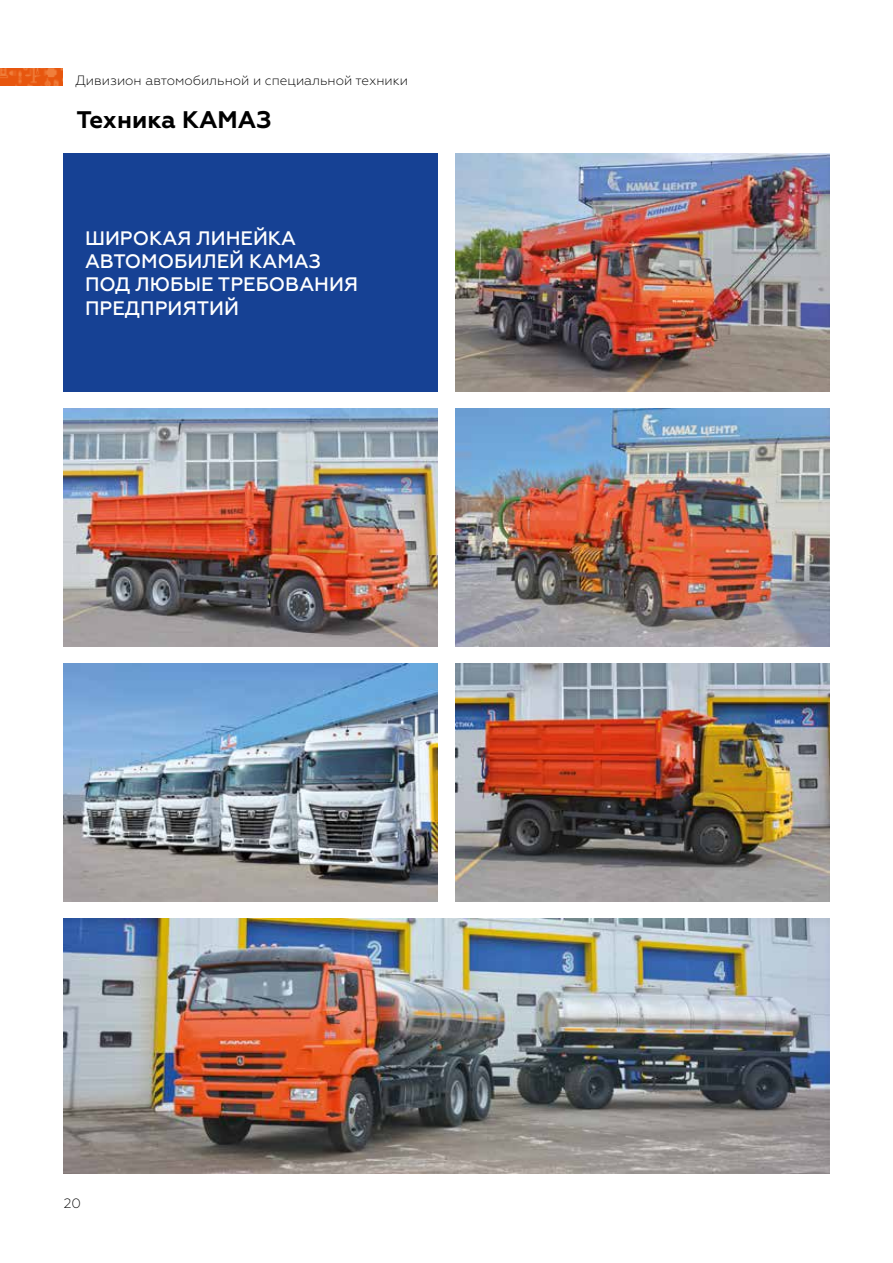
<style>
.page{position:relative;width:893px;height:1263px;background:#fff}
.page>*{position:absolute;margin:0;border:0;box-sizing:border-box;transform-origin:0 0}
.t1{font:700 24px "Geometria";color:#000}
.t2{font:500 19.5px/23.4px "Geometria";color:#fff}
.t3{font:300 13.5px "Geometria";color:#000}
</style>
<div class="page">
<div style="left:64px;top:153px;width:374px;height:238px;background:#164194"></div>
<img style="left:64px;top:663px;width:374px;height:238px">
<img style="left:64px;top:408px;width:374px;height:238px">
<img style="left:455px;top:153px;width:374px;height:238px">
<img style="left:64px;top:918px;width:765px;height:256px">
<img style="left:455px;top:408px;width:374px;height:238px">
<img style="left:455px;top:663px;width:374px;height:238px">
<img style="left:0;top:68px;width:63px;height:17px">
<p class="t3" style="left:76px;top:73px;width:334px">Дивизион автомобильной и специальной техники</p>
<p class="t1" style="left:77px;top:106px;width:196px">Техника КАМАЗ</p>
<p class="t2" style="left:85px;top:226px;width:275px">ШИРОКАЯ ЛИНЕЙКА<br>АВТОМОБИЛЕЙ КАМАЗ<br>ПОД ЛЮБЫЕ ТРЕБОВАНИЯ<br>ПРЕДПРИЯТИЙ</p>
<p class="t3" style="left:64px;top:1195px;width:19px">20</p>
</div>
